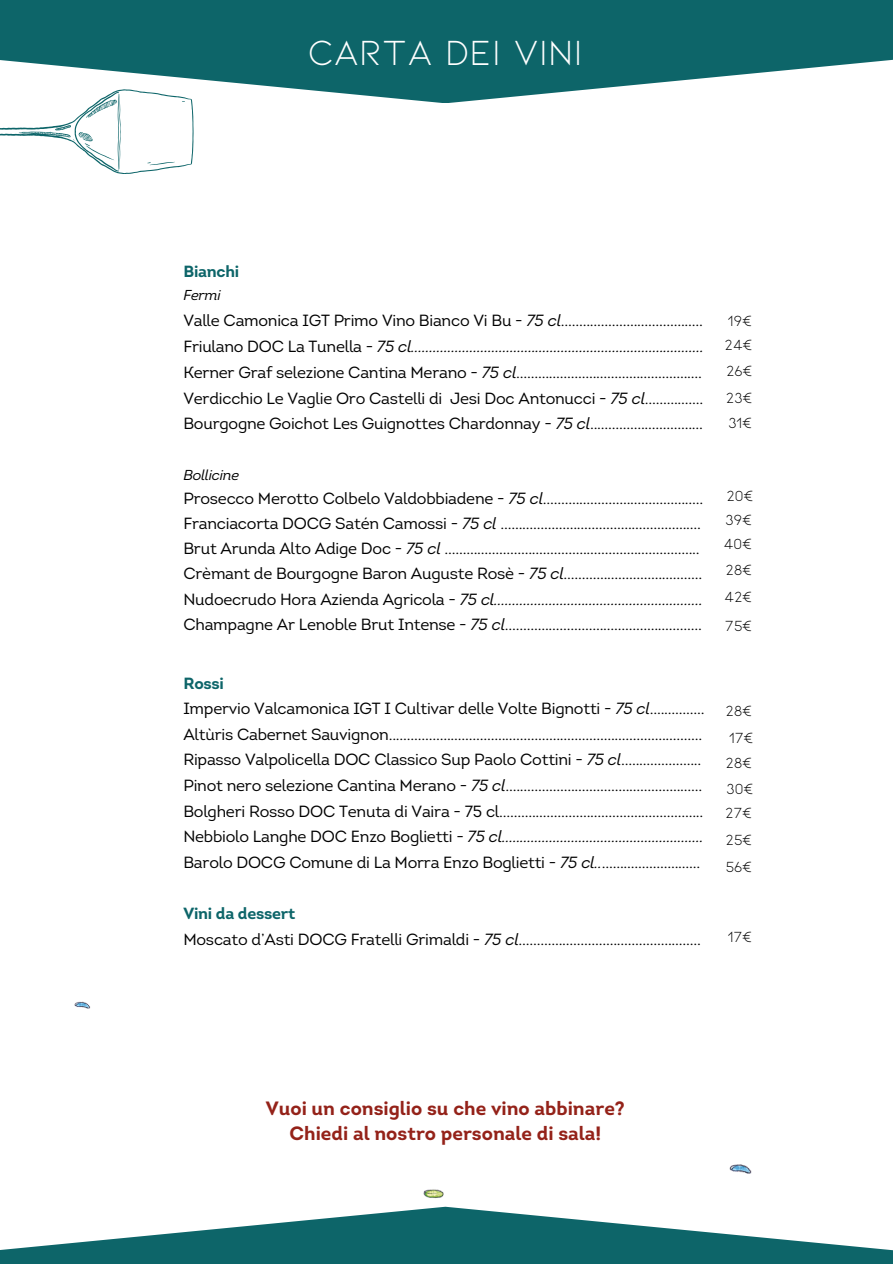
<style>
.page{position:relative;width:893px;height:1264px;background:#fff}
.page>*{position:absolute;margin:0;border:0;box-sizing:border-box;transform-origin:0 0}
.t1{font:37.2px "KIONA";color:#fff}
.t2{font:700 19.2px/25.8px "Intro";color:#942219;text-align:center}
.t3{font:16.2px "Intro";letter-spacing:-.015em;color:#000}
.t4{font:italic 16.2px "Intro";letter-spacing:-.015em;color:#000}
.t5{font:700 16.2px "Intro";letter-spacing:-.015em;color:#0d6569}
.t6{font:15.6px "KIONA";letter-spacing:-.015em;color:#000}
.t7{font:italic 14.4px "Intro";letter-spacing:-.015em;color:#000}
.s1{font-style:italic}
.s2{font-style:normal}
</style>
<div class="page">
<svg style="left:0;top:0;width:892px;height:103px;fill:#0d6569"></svg>
<svg style="left:0;top:1214px;width:892px;height:49px;fill:#0d6569"></svg>
<img style="left:74px;top:1001px;width:17px;height:8px">
<svg style="left:0;top:89px;width:193px;height:85px"></svg>
<img style="left:697px;top:1164px;width:87px;height:58px">
<img style="left:367px;top:1189px;width:180px;height:74px">
<h1 class="t1" style="left:308px;top:27px;width:276px">CARTA DEI VINI</h1>
<p class="t5" style="left:183px;top:265px;width:57px">Bianchi</p>
<p class="t7" style="left:183px;top:289px;width:39px">Fermi</p>
<p class="t3" style="left:183px;top:314px;width:521px">Valle Camonica IGT Primo Vino Bianco Vi Bu - <span class="s1">75 cl</span>.......................................</p>
<p class="t4" style="left:183px;top:339px;width:522px"><span class="s2">Friulano DOC La Tunella -</span> 75 cl................................................................................</p>
<p class="t3" style="left:183px;top:365px;width:520px">Kerner Graf selezione Cantina Merano - <span class="s1">75 cl</span>...................................................</p>
<p class="t3" style="left:183px;top:391px;width:521px">Verdicchio Le Vaglie Oro Castelli di Jesi Doc Antonucci - <span class="s1">75 cl</span>................</p>
<p class="t3" style="left:183px;top:417px;width:521px">Bourgogne Goichot Les Guignottes Chardonnay - <span class="s1">75 cl</span>...............................</p>
<p class="t7" style="left:183px;top:469px;width:57px">Bollicine</p>
<p class="t3" style="left:183px;top:491px;width:521px">Prosecco Merotto Colbelo Valdobbiadene - <span class="s1">75 cl</span>............................................</p>
<p class="t3" style="left:183px;top:517px;width:519px">Franciacorta DOCG Satén Camossi - <span class="s1">75 cl</span> .......................................................</p>
<p class="t3" style="left:183px;top:542px;width:518px">Brut Arunda Alto Adige Doc - <span class="s1">75 cl</span> ......................................................................</p>
<p class="t3" style="left:183px;top:567px;width:520px">Crèmant de Bourgogne Baron Auguste Rosè - <span class="s1">75 cl</span>......................................</p>
<p class="t4" style="left:183px;top:592px;width:521px"><span class="s2">Nudoecrudo Hora Azienda Agricola -</span> 75 cl.........................................................</p>
<p class="t3" style="left:183px;top:617px;width:520px">Champagne Ar Lenoble Brut Intense - <span class="s1">75 cl</span>......................................................</p>
<p class="t5" style="left:183px;top:676px;width:42px">Rossi</p>
<p class="t3" style="left:183px;top:702px;width:522px">Impervio Valcamonica IGT I Cultivar delle Volte Bignotti - <span class="s1">75 cl</span>...............</p>
<p class="t3" style="left:183px;top:727px;width:520px">Altùris Cabernet Sauvignon......................................................................................</p>
<p class="t3" style="left:183px;top:753px;width:519px">Ripasso Valpolicella DOC Classico Sup Paolo Cottini - <span class="s1">75 cl</span>......................</p>
<p class="t3" style="left:183px;top:779px;width:520px">Pinot nero selezione Cantina Merano - <span class="s1">75 cl</span>......................................................</p>
<p class="t3" style="left:183px;top:804px;width:521px">Bolgheri Rosso DOC Tenuta di Vaira - 75 cl........................................................</p>
<p class="t4" style="left:183px;top:830px;width:521px"><span class="s2">Nebbiolo Langhe DOC Enzo Boglietti -</span> 75 cl.......................................................</p>
<p class="t3" style="left:183px;top:855px;width:518px">Barolo DOCG Comune di La Morra Enzo Boglietti - <span class="s1">75 cl..</span>...........................</p>
<p class="t5" style="left:183px;top:907px;width:114px">Vini da dessert</p>
<p class="t3" style="left:183px;top:932px;width:519px">Moscato d’Asti DOCG Fratelli Grimaldi - <span class="s1">75 cl</span>..................................................</p>
<p class="t6" style="left:728px;top:310px;width:26px">19€</p>
<p class="t6" style="left:724px;top:334px;width:30px">24€</p>
<p class="t6" style="left:726px;top:360px;width:28px">26€</p>
<p class="t6" style="left:725px;top:387px;width:28px">23€</p>
<p class="t6" style="left:728px;top:413px;width:26px">31€</p>
<p class="t6" style="left:726px;top:486px;width:29px">20€</p>
<p class="t6" style="left:725px;top:510px;width:29px">39€</p>
<p class="t6" style="left:723px;top:533px;width:31px">40€</p>
<p class="t6" style="left:725px;top:559px;width:28px">28€</p>
<h2 class="t6" style="left:724px;top:586px;width:30px">42€</h2>
<p class="t6" style="left:724px;top:615px;width:29px">75€</p>
<p class="t6" style="left:725px;top:700px;width:28px">28€</p>
<p class="t6" style="left:729px;top:727px;width:26px">17€</p>
<p class="t6" style="left:725px;top:753px;width:28px">28€</p>
<p class="t6" style="left:726px;top:778px;width:29px">30€</p>
<p class="t6" style="left:725px;top:802px;width:29px">27€</p>
<p class="t6" style="left:725px;top:829px;width:29px">25€</p>
<p class="t6" style="left:725px;top:856px;width:29px">56€</p>
<p class="t6" style="left:727px;top:926px;width:26px">17€</p>
<p class="t2" style="left:266px;top:1096px;width:360px">Vuoi un consiglio su che vino abbinare?<br>Chiedi al nostro personale di sala!</p>
</div>
